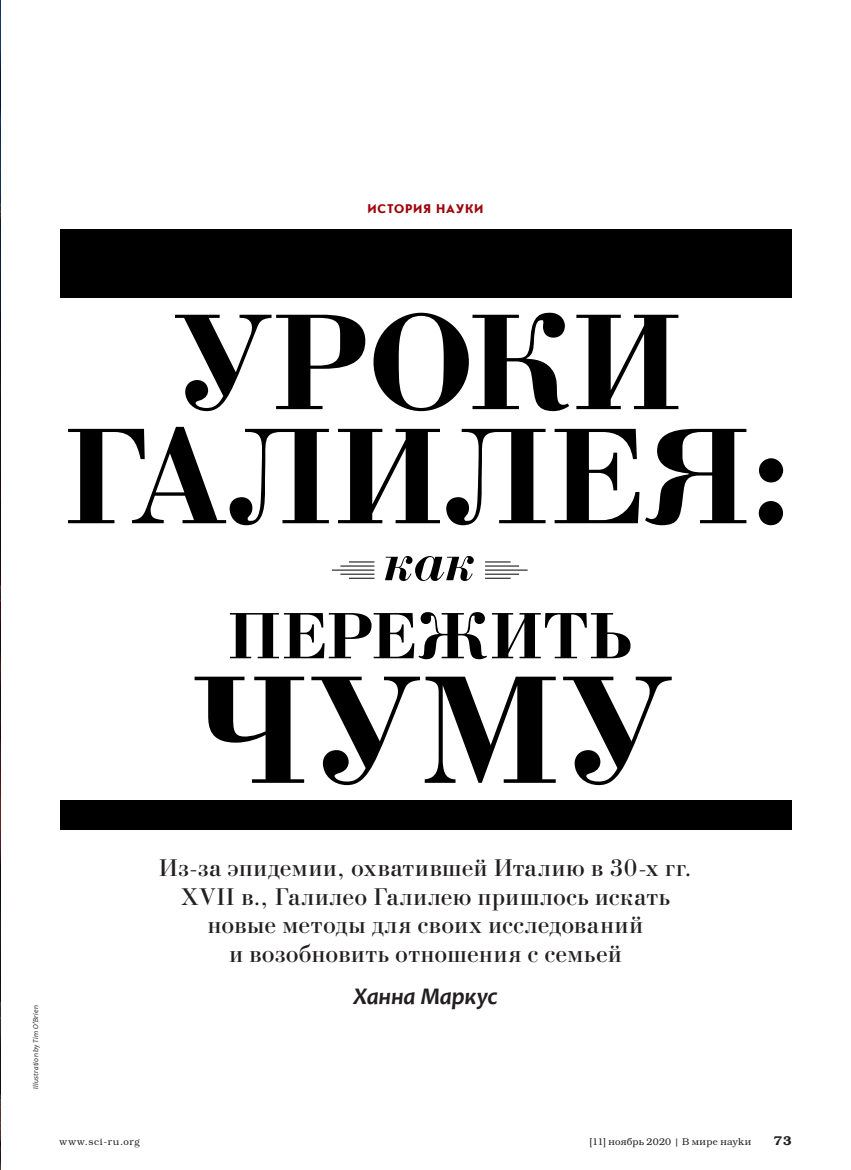
<style>
.page{position:relative;width:851px;height:1170px;background:#fff}
.page>*{position:absolute;margin:0;border:0;box-sizing:border-box;transform-origin:0 0}
.t1{font:700 162px "Bodoni C";color:#000}
.t2{font:700 144px/114px "Bodoni C";letter-spacing:-.02em;color:#000;text-align:center}
.t3{font:700 69px "Bodoni C";letter-spacing:-.01em;color:#000}
.t4{font:italic 700 54px "Bodoni C";color:#000}
.t5{font:25.5px/28.5px "Bodoni C";letter-spacing:.03em;color:#231f20;text-align:center}
.t6{font:italic 700 24px "Candara";letter-spacing:-.01em;color:#231f20}
.t7{font:600 12.75px "Bookman C";color:#231f20}
.t8{font:700 12px "Journal Sans Serif";letter-spacing:.07em;color:#9d070d}
.t9{font:300 9.75px "Bookman C";letter-spacing:.03em;color:#231f20}
.t10{font:300 9.75px "Bookman C";letter-spacing:.07em;color:#231f20}
.t11{font:italic 7.5px "Candara";letter-spacing:.025em;color:#231f20}
</style>
<div class="page">
<img style="left:0;top:0;width:1px;height:1169px">
<div style="left:60px;top:230px;width:731px;height:68px;background:#000"></div>
<div style="left:60px;top:799px;width:731px;height:30px;background:#000"></div>
<svg style="left:349px;top:561px;width:25px;height:1px"></svg>
<svg style="left:349px;top:578px;width:25px;height:1px"></svg>
<hr style="left:340px;top:565px;width:34px;height:1px;background:#000">
<hr style="left:340px;top:573px;width:34px;height:1px;background:#000">
<hr style="left:332px;top:569px;width:42px;height:1px;background:#000">
<svg style="left:485px;top:578px;width:25px;height:1px"></svg>
<svg style="left:485px;top:561px;width:25px;height:1px"></svg>
<hr style="left:485px;top:573px;width:34px;height:1px;background:#000">
<hr style="left:485px;top:565px;width:34px;height:1px;background:#000">
<hr style="left:485px;top:569px;width:42px;height:1px;background:#000">
<p class="t8" style="left:368px;top:202px;width:117px">ИСТОРИЯ НАУКИ</p>
<h2 class="t2" style="left:62px;top:308px;width:736px">УРОКИ<br>ГАЛИЛЕЯ:</h2>
<h3 class="t4" style="left:384px;top:532px;width:93px">как</h3>
<h3 class="t3" style="left:227px;top:600px;width:407px">ПЕРЕЖИТЬ</h3>
<h1 class="t1" style="left:192px;top:646px;width:476px">ЧУМУ</h1>
<p class="t11" style="left:31px;top:1089px;width:86px;rotate:-90deg">Illustration by Tim O’Brien</p>
<p class="t5" style="left:159px;top:853px;width:534px">Из-за эпидемии, охватившей Италию в 30-х гг.<br>XVII в., Галилео Галилею пришлось искать новые методы для своих исследований<br>и возобновить отношения с семьей</p>
<p class="t6" style="left:353px;top:982px;width:146px">Ханна Маркус</p>
<p class="t10" style="left:60px;top:1135px;width:82px">www.sci-ru.org</p>
<p class="t9" style="left:589px;top:1135px;width:163px">[11] ноябрь 2020 | В мире науkи</p>
<p class="t7" style="left:773px;top:1132px;width:19px">73</p>
</div>
